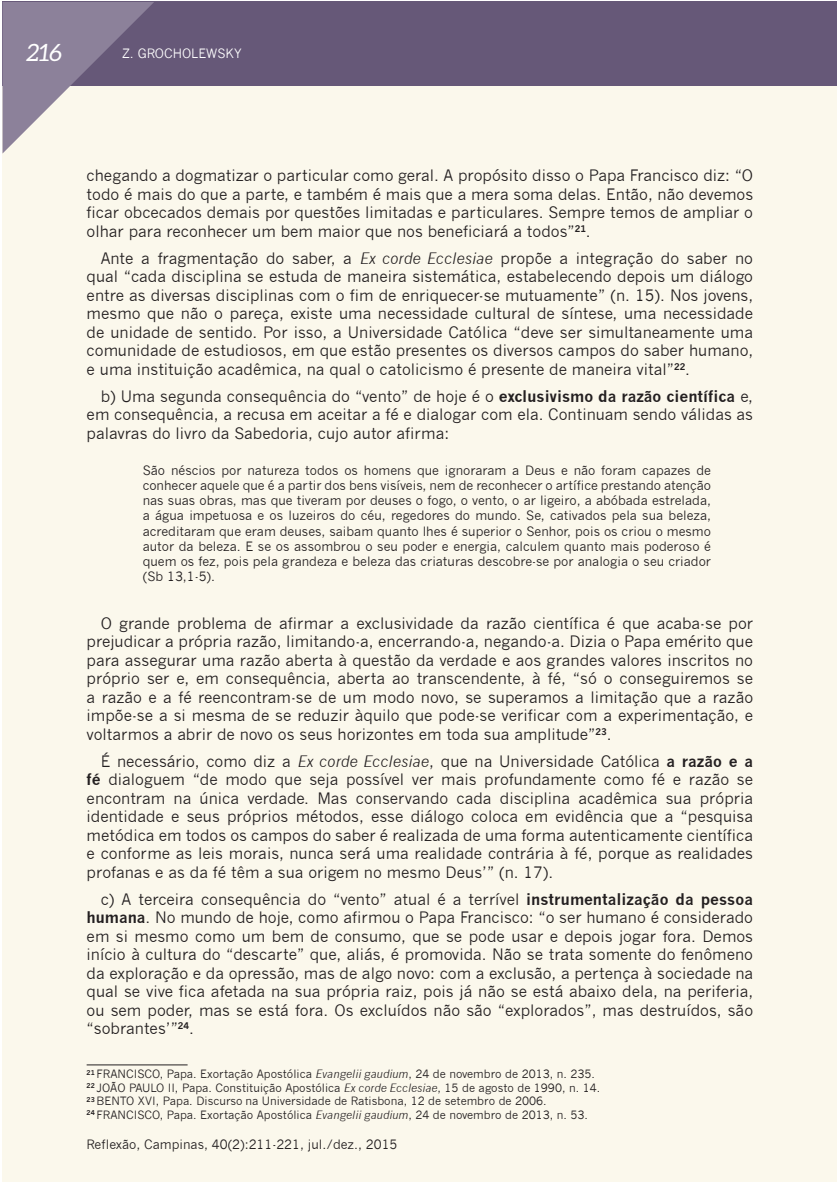
<style>
.page{position:relative;width:840px;height:1186px;background:#fff}
.page>*{position:absolute;margin:0;border:0;box-sizing:border-box;transform-origin:0 0}
.t1{font:italic 23.85px "Aleo";color:#fff}
.t2{font:15.45px/18.5px "News Gothic";color:#231f20;text-align:justify}
.t3{font:12.6px/15.1px "News Gothic";color:#231f20;text-align:justify}
.t4{font:12.6px "News Gothic";color:#fff}
.t5{font:11.25px/13.5px "News Gothic";color:#231f20}
.s1{font-style:italic}
.s2{font-weight:700}
</style>
<div class="page">
<div style="left:3px;top:78px;width:833px;height:1103px;background:#fbf8ec"></div>
<div style="left:3px;top:2px;width:833px;height:84px;background:#665878"></div>
<hr style="left:87px;top:1064px;width:100px;height:1px;background:#231f20">
<svg style="left:2px;top:1px;width:152px;height:152px"></svg>
<h1 class="t1" style="left:26px;top:43px;width:37px">216</h1>
<p class="t4" style="left:122px;top:45px;width:121px">Z. GROCHOLEWSKY</p>
<p class="t2" style="left:87px;top:166px;width:667px">chegando a dogmatizar o particular como geral. A propósito disso o Papa Francisco diz: “O todo é mais do que a parte, e também é mais que a mera soma delas. Então, não devemos ficar obcecados demais por questões limitadas e particulares. Sempre temos de ampliar o olhar para reconhecer um bem maior que nos beneficiará a todos”<sup>21</sup>.</p>
<p class="t2" style="left:87px;top:249px;width:667px;text-indent:14px">Ante a fragmentação do saber, a <span class="s1">Ex corde Ecclesiae</span> propõe a integração do saber no qual “cada disciplina se estuda de maneira sistemática, estabelecendo depois um diálogo entre as diversas disciplinas com o fim de enriquecer-se mutuamente” (n. 15). Nos jovens, mesmo que não o pareça, existe uma necessidade cultural de síntese, uma necessidade de unidade de sentido. Por isso, a Universidade Católica “deve ser simultaneamente uma comunidade de estudiosos, em que estão presentes os diversos campos do saber humano, e uma instituição acadêmica, na qual o catolicismo é presente de maneira vital”<sup>22</sup>.</p>
<p class="t2" style="left:87px;top:386px;width:667px;text-indent:14px">b) Uma segunda consequência do “vento” de hoje é o <span class="s2">exclusivismo da razão científica</span> e, em consequência, a recusa em aceitar a fé e dialogar com ela. Continuam sendo válidas as palavras do livro da Sabedoria, cujo autor afirma:</p>
<p class="t3" style="left:143px;top:462px;width:569px">São néscios por natureza todos os homens que ignoraram a Deus e não foram capazes de conhecer aquele que é a partir dos bens visíveis, nem de reconhecer o artífice prestando atenção nas suas obras, mas que tiveram por deuses o fogo, o vento, o ar ligeiro, a abóbada estrelada, a água impetuosa e os luzeiros do céu, regedores do mundo. Se, cativados pela sua beleza, acreditaram que eram deuses, saibam quanto lhes é superior o Senhor, pois os criou o mesmo autor da beleza. E se os assombrou o seu poder e energia, calculem quanto mais poderoso é quem os fez, pois pela grandeza e beleza das criaturas descobre-se por analogia o seu criador (Sb 13,1-5).</p>
<p class="t2" style="left:87px;top:613px;width:667px;text-indent:14px">O grande problema de afirmar a exclusividade da razão científica é que acaba-se por prejudicar a própria razão, limitando-a, encerrando-a, negando-a. Dizia o Papa emérito que para assegurar uma razão aberta à questão da verdade e aos grandes valores inscritos no próprio ser e, em consequência, aberta ao transcendente, à fé, “só o conseguiremos se a razão e a fé reencontram-se de um modo novo, se superamos a limitação que a razão impõe-se a si mesma de se reduzir àquilo que pode-se verificar com a experimentação, e voltarmos a abrir de novo os seus horizontes em toda sua amplitude”<sup>23</sup>.</p>
<p class="t2" style="left:87px;top:751px;width:667px;text-indent:14px">É necessário, como diz a <span class="s1">Ex corde Ecclesiae</span>, que na Universidade Católica <span class="s2">a razão e a fé</span> dialoguem “de modo que seja possível ver mais profundamente como fé e razão se encontram na única verdade. Mas conservando cada disciplina acadêmica sua própria identidade e seus próprios métodos, esse diálogo coloca em evidência que a “pesquisa metódica em todos os campos do saber é realizada de uma forma autenticamente científica e conforme as leis morais, nunca será uma realidade contrária à fé, porque as realidades profanas e as da fé têm a sua origem no mesmo Deus’” (n. 17).</p>
<p class="t2" style="left:87px;top:889px;width:667px;text-indent:14px">c) A terceira consequência do “vento” atual é a terrível <span class="s2">instrumentalização da pessoa humana</span>. No mundo de hoje, como afirmou o Papa Francisco: “o ser humano é considerado em si mesmo como um bem de consumo, que se pode usar e depois jogar fora. Demos início à cultura do “descarte” que, aliás, é promovida. Não se trata somente do fenômeno da exploração e da opressão, mas de algo novo: com a exclusão, a pertença à sociedade na qual se vive fica afetada na sua própria raiz, pois já não se está abaixo dela, na periferia, ou sem poder, mas se está fora. Os excluídos não são “explorados”, mas destruídos, são “sobrantes’”<sup>24</sup>.</p>
<p class="t5" style="left:87px;top:1067px;width:515px"><sup>21</sup> FRANCISCO, Papa. Exortação Apostólica <span class="s1">Evangelii gaudium</span>, 24 de novembro de 2013, n. 235.<br><sup>22</sup> JOÃO PAULO II, Papa. Constituição Apostólica <span class="s1">Ex corde Ecclesiae</span>, 15 de agosto de 1990, n. 14.<br><sup>23</sup> BENTO XVI, Papa. Discurso na Universidade de Ratisbona, 12 de setembro de 2006.<br><sup>24</sup> FRANCISCO, Papa. Exortação Apostólica <span class="s1">Evangelii gaudium</span>, 24 de novembro de 2013, n. 53.</p>
<p class="t3" style="left:87px;top:1136px;width:312px">Reflexão, Campinas, 40(2):211-221, jul./dez., 2015</p>
</div>
